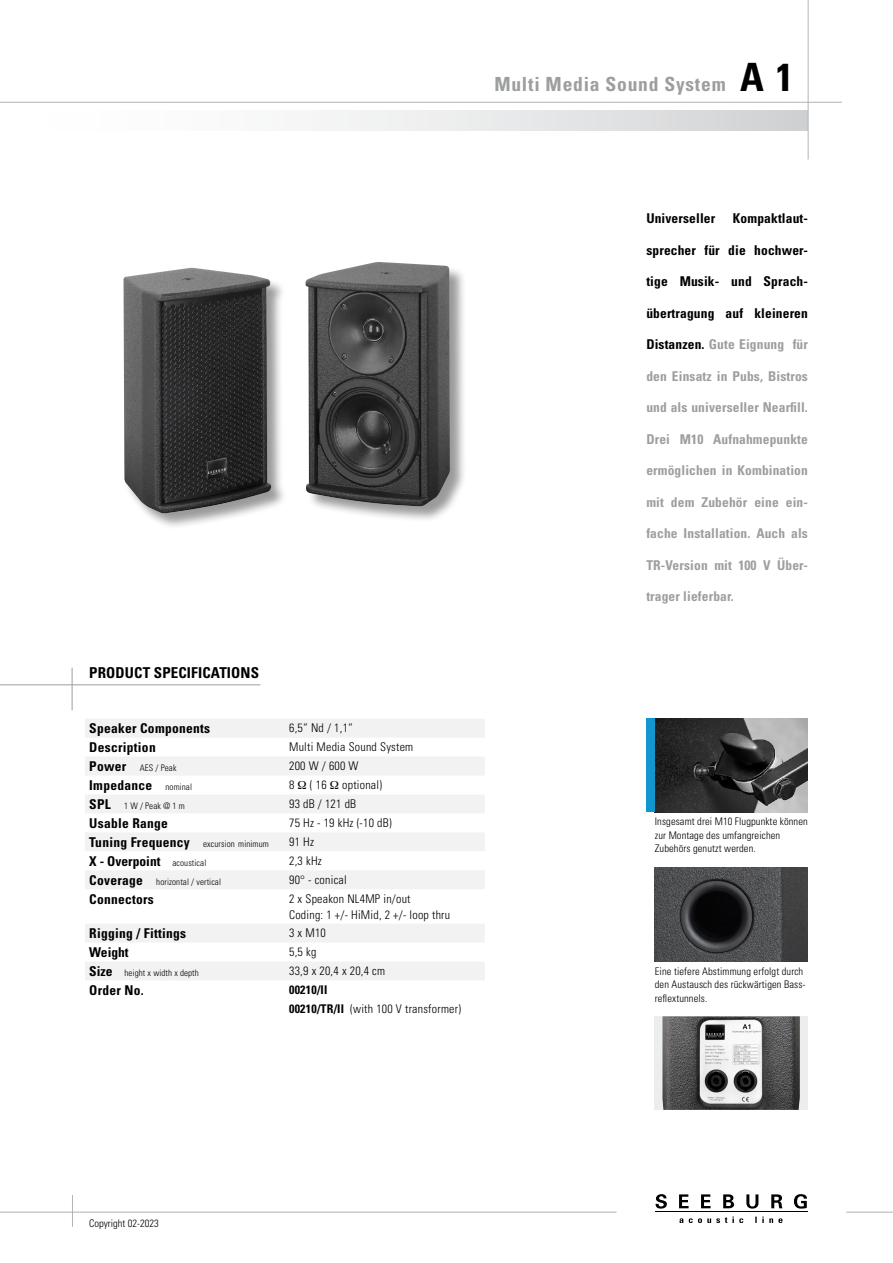
<style>
.page{position:relative;width:893px;height:1263px;background:#fff}
.page>*{position:absolute;margin:0;border:0;box-sizing:border-box;transform-origin:0 0}
.t1{font:700 condensed 39px "Univers";color:#000}
.t2{font:700 condensed 19.5px "Univers";letter-spacing:.04em;color:#9c9e9f}
.t3{font:700 condensed 15px "Univers";letter-spacing:.01em;color:#000}
.t4{font:700 condensed 13.5px "Univers";letter-spacing:.01em;color:#000}
.t5{font:700 condensed 13.5px "Univers";letter-spacing:.01em;color:#9c9e9f}
.t6{font:300 condensed 12px/16.5px "Univers";letter-spacing:.02em;color:#000}
.t7{font:300 condensed 10.5px/13.5px "Univers";letter-spacing:.01em;color:#000}
.t8{font:300 condensed 9px "Univers";letter-spacing:.01em;color:#000}
.s1{font-weight:700;font-size:13.5px}
.s2{font-weight:300;font-size:9px}
.s3{font-weight:700}
.s4{color:#000}
</style>
<div class="page">
<div style="left:655px;top:1016px;width:153px;height:94px;background:#eceded"></div>
<img style="left:662px;top:1016px;width:138px;height:94px">
<img style="left:655px;top:719px;width:153px;height:93px">
<hr style="left:0;top:684px;width:260px;height:1px;background:#9c9e9f">
<hr style="left:72px;top:668px;width:1px;height:42px;background:#9c9e9f">
<div style="left:0;top:111px;width:808px;height:19px;background:linear-gradient(to right,#fff,#d4d5d6)"></div>
<hr style="left:0;top:102px;width:842px;height:1px;background:#b1b3b4">
<hr style="left:808px;top:0;width:1px;height:159px;background:#b1b3b4">
<hr style="left:0;top:1212px;width:617px;height:1px;background:#b1b3b4">
<hr style="left:846px;top:1212px;width:47px;height:1px;background:#b1b3b4">
<hr style="left:655px;top:1211px;width:152px;height:1px;background:#000">
<svg style="left:679px;top:1216px;width:103px;height:7px"></svg>
<svg style="left:655px;top:1194px;width:12px;height:14px"></svg>
<svg style="left:679px;top:1194px;width:10px;height:14px"></svg>
<svg style="left:701px;top:1194px;width:10px;height:14px"></svg>
<svg style="left:723px;top:1194px;width:11px;height:14px"></svg>
<svg style="left:746px;top:1194px;width:12px;height:14px"></svg>
<svg style="left:771px;top:1194px;width:11px;height:14px"></svg>
<svg style="left:794px;top:1194px;width:13px;height:14px"></svg>
<hr style="left:72px;top:1195px;width:1px;height:32px;background:#b1b3b4">
<div style="left:646px;top:719px;width:9px;height:93px;background:#1296d0"></div>
<svg style="left:85px;top:719px;width:400px;height:261px"></svg>
<img style="left:655px;top:867px;width:153px;height:94px">
<div style="left:124px;top:262px;width:343px;height:268px;background:#000;opacity:.4"></div>
<img style="left:123px;top:262px;width:327px;height:251px">
<svg style="left:298px;top:781px;width:8px;height:8px"></svg>
<svg style="left:330px;top:781px;width:8px;height:8px"></svg>
<h2 class="t2" style="left:494px;top:72px;width:233px">Multi Media Sound System</h2>
<h1 class="t1" style="left:740px;top:53px;width:54px">A 1</h1>
<p class="t3" style="left:89px;top:663px;width:171px">PRODUCT SPECIFICATIONS</p>
<p class="t4" style="left:89px;top:720px;width:122px">Speaker Components</p>
<p class="t6" style="left:289px;top:720px;width:65px">6,5“ Nd / 1,1“</p>
<p class="t4" style="left:89px;top:739px;width:68px">Description</p>
<p class="t6" style="left:289px;top:738px;width:126px">Multi Media Sound System</p>
<p class="t8" style="left:89px;top:763px;width:89px"><span class="s1">Power</span> AES / Peak</p>
<p class="t6" style="left:289px;top:757px;width:71px">200 W / 600 W</p>
<p class="t4" style="left:89px;top:777px;width:104px">Impedance <span class="s2">nominal</span></p>
<p class="t6" style="left:289px;top:776px;width:7px">8</p>
<p class="t6" style="left:310px;top:776px;width:18px">( 16</p>
<p class="t6" style="left:342px;top:776px;width:41px">optional)</p>
<p class="t8" style="left:89px;top:801px;width:97px"><span class="s1">SPL</span> 1 W / Peak @ 1 m</p>
<p class="t6" style="left:289px;top:795px;width:69px">93 dB / 121 dB</p>
<p class="t4" style="left:89px;top:815px;width:80px">Usable Range</p>
<p class="t6" style="left:289px;top:814px;width:104px">75 Hz - 19 kHz (-10 dB)</p>
<p class="t8" style="left:89px;top:838px;width:181px"><span class="s1">Tuning Frequency</span> excursion minimum</p>
<p class="t6" style="left:289px;top:833px;width:26px">91 Hz</p>
<p class="t4" style="left:89px;top:853px;width:119px">X - Overpoint <span class="s2">acoustical</span></p>
<p class="t6" style="left:289px;top:852px;width:34px">2,3 kHz</p>
<p class="t8" style="left:89px;top:876px;width:133px"><span class="s1">Coverage</span> horizontal / vertical</p>
<p class="t6" style="left:289px;top:871px;width:59px">90° - conical</p>
<p class="t4" style="left:89px;top:891px;width:66px">Connectors</p>
<p class="t6" style="left:289px;top:890px;width:162px">2 x Speakon NL4MP in/out<br>Coding: 1 +/- HiMid, 2 +/- loop thru</p>
<p class="t4" style="left:89px;top:925px;width:98px">Rigging / Fittings</p>
<p class="t6" style="left:289px;top:924px;width:38px">3 x M10</p>
<p class="t4" style="left:89px;top:944px;width:41px">Weight</p>
<p class="t6" style="left:289px;top:943px;width:29px">5,5 kg</p>
<p class="t8" style="left:89px;top:968px;width:111px"><span class="s1">Size</span> height x width x depth</p>
<p class="t6" style="left:289px;top:962px;width:98px">33,9 x 20,4 x 20,4 cm</p>
<p class="t4" style="left:89px;top:982px;width:56px">Order No.</p>
<p class="t6" style="left:289px;top:980px;width:173px;line-height:19px"><span class="s3">00210/II<br>00210/TR/II</span> (with 100 V transformer)</p>
<p class="t4" style="left:646px;top:210px;width:70px">Universeller</p>
<p class="t4" style="left:733px;top:210px;width:76px">Kompaktlaut-</p>
<p class="t4" style="left:646px;top:241px;width:163px">sprecher für die hochwer-</p>
<p class="t4" style="left:646px;top:273px;width:163px">tige Musik- und Sprach-</p>
<p class="t4" style="left:646px;top:304px;width:163px">übertragung auf kleineren</p>
<p class="t5" style="left:646px;top:336px;width:163px"><span class="s4">Distanzen.</span> Gute Eignung für</p>
<p class="t5" style="left:646px;top:367px;width:163px">den Einsatz in Pubs, Bistros</p>
<p class="t5" style="left:646px;top:399px;width:163px">und als universeller Nearfill.</p>
<p class="t5" style="left:646px;top:430px;width:163px">Drei M10 Aufnahmepunkte</p>
<p class="t5" style="left:646px;top:462px;width:163px">ermöglichen in Kombination</p>
<p class="t5" style="left:646px;top:493px;width:163px">mit dem Zubehör eine ein-</p>
<p class="t5" style="left:646px;top:525px;width:163px">fache Installation. Auch als</p>
<p class="t5" style="left:646px;top:556px;width:163px">TR-Version mit 100 V Über-</p>
<p class="t5" style="left:646px;top:588px;width:89px">trager lieferbar.</p>
<p class="t7" style="left:655px;top:815px;width:154px">Insgesamt drei M10 Flugpunkte können zur Montage des umfangreichen<br>Zubehörs genutzt werden.</p>
<p class="t7" style="left:655px;top:964px;width:152px">Eine tiefere Abstimmung erfolgt durch den Austausch des rückwärtigen Bass&shy;reflextunnels.</p>
<p class="t7" style="left:89px;top:1216px;width:71px">Copyright 02-2023</p>
</div>
